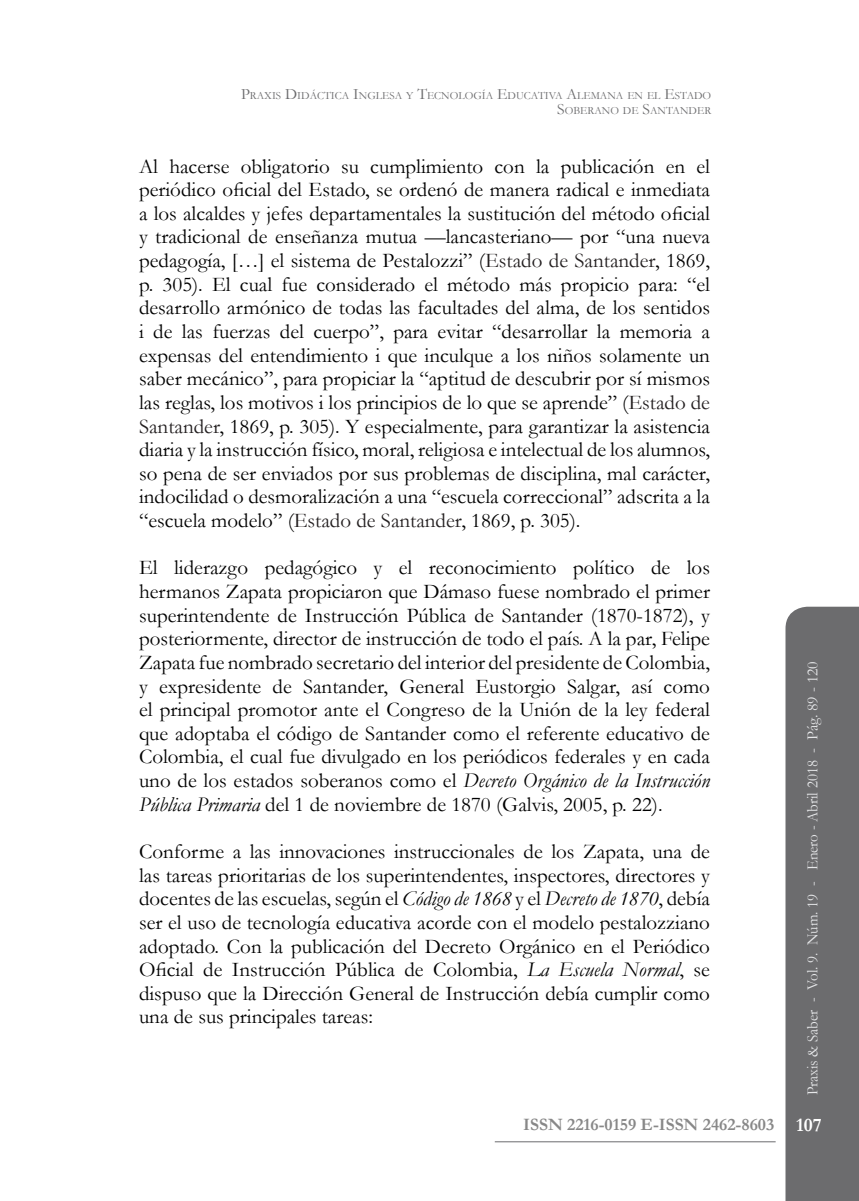
<style>
.page{position:relative;width:859px;height:1201px;background:#fff}
.page>*{position:absolute;margin:0;border:0;box-sizing:border-box;transform-origin:0 0}
.t1{font:21px/23.6px "Garamond";color:#000;text-align:justify}
.t2{font:700 19.25px "Garamond";color:#fff}
.t3{font:700 17.5px "Garamond";color:#888}
.t4{font:15.75px "Garamond";color:#e6e7e9;scale:.95 1}
.t5{font:11.03px/15.8px "Garamond";color:#6c6c6e;text-align:right}
.s1{font-size:15.75px}
.s2{color:#231f20}
.s3{font-style:italic}
</style>
<div class="page">
<div style="left:785px;top:606px;width:73px;height:594px;background:#6c6c6e"></div>
<hr style="left:494px;top:1141px;width:281px;height:1px;background:#6c6c6e">
<p class="t5" style="left:241px;top:87px;width:471px"><span class="s1">P</span>RAXIS <span class="s1">D</span>IDÁCTICA <span class="s1">I</span>NGLESA Y <span class="s1">T</span>ECNOLOGÍA <span class="s1">E</span>DUCATIVA <span class="s1">A</span>LEMANA EN EL <span class="s1">E</span>STADO<br><span class="s1">S</span>OBERANO DE <span class="s1">S</span>ANTANDER</p>
<p class="t1" style="left:139px;top:154px;width:572px">Al hacerse obligatorio su cumplimiento con la publicación en el periódico oficial del Estado, se ordenó de manera radical e inmediata a los alcaldes y jefes departamentales la sustitución del método oficial y tradicional de enseñanza mutua —lancasteriano— por “una nueva pedagogía, […] el sistema de Pestalozzi” (<span class="s2">Estado de Santander</span>, 1869, p. 305). El cual fue considerado el método más propicio para: “el desarrollo armónico de todas las facultades del alma, de los sentidos i de las fuerzas del cuerpo”, para evitar “desarrollar la memoria a expensas del entendimiento i que inculque a los niños solamente un saber mecánico”, para propiciar la “aptitud de descubrir por sí mismos las reglas, los motivos i los principios de lo que se aprende” (<span class="s2">Estado de Santander</span>, 1869, p. 305). Y especialmente, para garantizar la asistencia diaria y la instrucción físico, moral, religiosa e intelectual de los alumnos, so pena de ser enviados por sus problemas de disciplina, mal carácter, indocilidad o desmoralización a una “escuela correccional” adscrita a la “escuela modelo” (<span class="s2">Estado de Santander</span>, 1869, p. 305).</p>
<p class="t1" style="left:139px;top:555px;width:572px">El liderazgo pedagógico y el reconocimiento político de los hermanos Zapata propiciaron que Dámaso fuese nombrado el primer superintendente de Instrucción Pública de Santander (1870-1872), y posteriormente, director de instrucción de todo el país. A la par, Felipe Zapata fue nombrado secretario del interior del presidente de Colombia, y expresidente de Santander, General Eustorgio Salgar, así como el principal promotor ante el Congreso de la Unión de la ley federal que adoptaba el código de Santander como el referente educativo de Colombia, el cual fue divulgado en los periódicos federales y en cada uno de los estados soberanos como el <span class="s3">Decreto Orgánico de la Instrucción Pública Primaria</span> del 1 de noviembre de 1870 (Galvis, 2005, p. 22).</p>
<p class="t1" style="left:139px;top:839px;width:572px">Conforme a las innovaciones instruccionales de los Zapata, una de las tareas prioritarias de los superintendentes, inspectores, directores y docentes de las escuelas, según el <span class="s3">Código de 1868</span> y el <span class="s3">Decreto de 1870</span>, debía ser el uso de tecnología educativa acorde con el modelo pestalozziano adoptado. Con la publicación del Decreto Orgánico en el Periódico Oficial de Instrucción Pública de Colombia, <span class="s3">La Escuela Normal</span>, se dispuso que la Dirección General de Instrucción debía cumplir como una de sus principales tareas:</p>
<p class="t3" style="left:523px;top:1112px;width:252px">ISSN 2216-0159 E-ISSN 2462-8603</p>
<p class="t4" style="left:801px;top:1095px;width:458px;rotate:-90deg">Praxis &amp; Saber - Vol. 9. Núm. 19 - Enero - Abril 2018 - Pág. 89 - 120</p>
<p class="t2" style="left:795px;top:1112px;width:27px">107</p>
</div>
